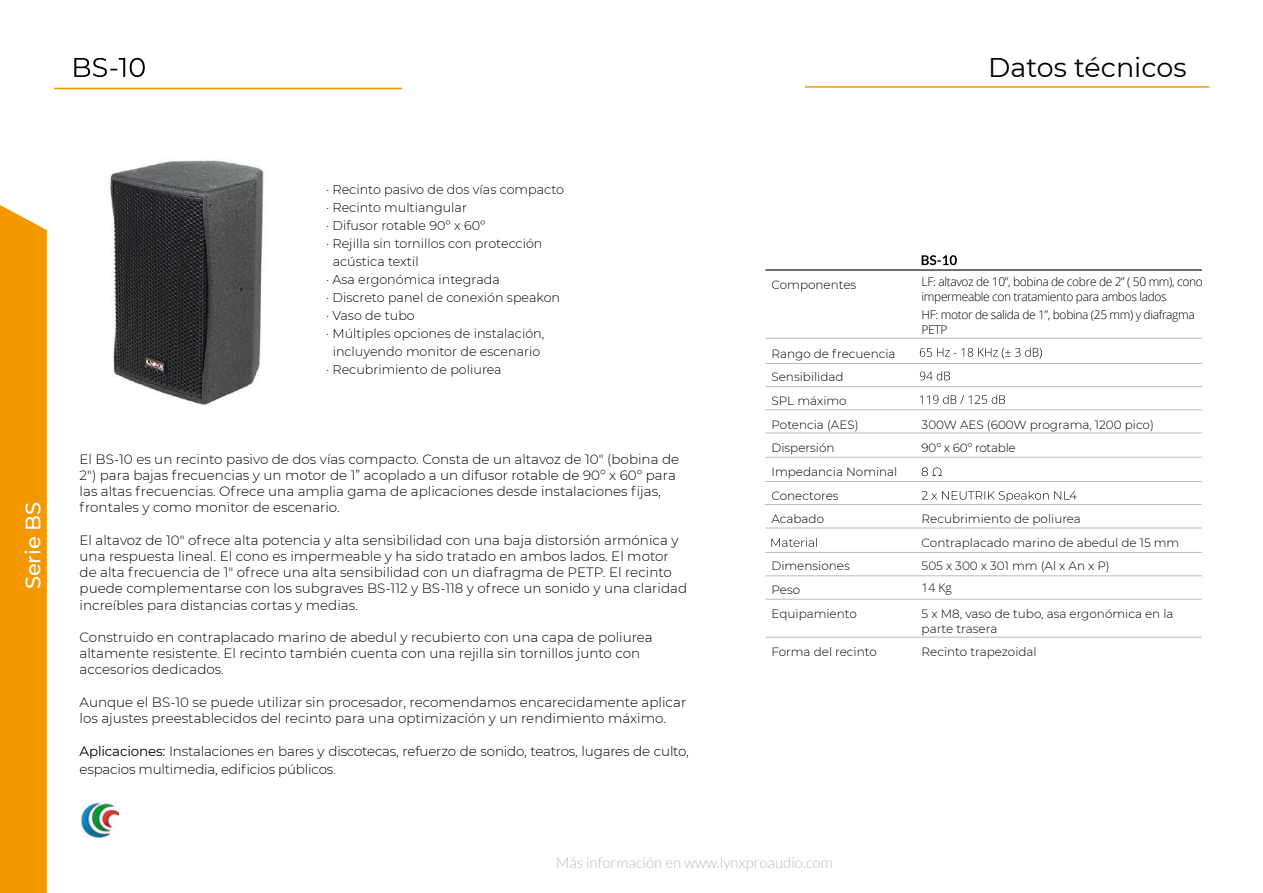
<style>
.page{position:relative;width:1263px;height:893px;background:#fff}
.page>*{position:absolute;margin:0;border:0;box-sizing:border-box;transform-origin:0 0}
.t1{font:27px "Montserrat";color:#000}
.t2{font:500 21px "Montserrat";color:#fff}
.t3{font:300 15px "Lato";color:#bababa}
.t4{font:300 13.5px/16.2px "Montserrat";color:#000}
.t5{font:300 12.75px "Montserrat";color:#000}
.t6{font:300 12px/23.5px "Montserrat";color:#000}
.t7{font:300 12px/15px "Open Sans";letter-spacing:-.03em;color:#000}
.t8{font:300 12px "Montserrat";letter-spacing:-.02em;color:#000}
.s1{font-weight:400}
</style>
<div class="page">
<svg style="left:74px;top:58px;width:71px;height:19px"></svg>
<hr style="left:54px;top:88px;width:348px;height:1px;background:#f49800">
<hr style="left:805px;top:86px;width:404px;height:2px;background:#f49800">
<img style="left:110px;top:158px;width:156px;height:247px">
<img style="left:82px;top:802px;width:37px;height:36px">
<svg style="left:922px;top:255px;width:35px;height:10px"></svg>
<svg style="left:920px;top:348px;width:122px;height:11px"></svg>
<svg style="left:920px;top:371px;width:30px;height:9px"></svg>
<svg style="left:920px;top:395px;width:85px;height:9px"></svg>
<svg style="left:922px;top:467px;width:20px;height:9px"></svg>
<svg style="left:922px;top:491px;width:155px;height:11px"></svg>
<svg style="left:771px;top:538px;width:46px;height:9px"></svg>
<hr style="left:765px;top:269px;width:437px;height:2px;background:#000">
<hr style="left:765px;top:338px;width:437px;height:1px;background:#bababa">
<hr style="left:765px;top:363px;width:437px;height:1px;background:#bababa">
<hr style="left:765px;top:386px;width:437px;height:1px;background:#bababa">
<hr style="left:765px;top:410px;width:437px;height:1px;background:#bababa">
<hr style="left:765px;top:433px;width:437px;height:1px;background:#bababa">
<hr style="left:765px;top:457px;width:437px;height:1px;background:#bababa">
<hr style="left:765px;top:481px;width:437px;height:1px;background:#bababa">
<hr style="left:765px;top:528px;width:437px;height:1px;background:#bababa">
<hr style="left:765px;top:552px;width:437px;height:1px;background:#bababa">
<hr style="left:765px;top:576px;width:437px;height:1px;background:#bababa">
<hr style="left:765px;top:599px;width:437px;height:1px;background:#bababa">
<hr style="left:765px;top:637px;width:437px;height:1px;background:#bababa">
<hr style="left:765px;top:504px;width:436px;height:1px;background:#bababa">
<div style="left:0;top:205px;width:47px;height:688px;background:#f49800"></div>
<h1 class="t1" style="left:988px;top:48px;width:200px">Datos técnicos</h1>
<h2 class="t2" style="left:18px;top:589px;width:89px;rotate:-90deg">Serie BS</h2>
<p class="t5" style="left:326px;top:181px;width:239px">· Recinto pasivo de dos vías compacto</p>
<p class="t5" style="left:326px;top:199px;width:142px">· Recinto multiangular</p>
<p class="t5" style="left:326px;top:217px;width:161px">· Difusor rotable 90º x 60º</p>
<p class="t5" style="left:326px;top:235px;width:218px">· Rejilla sin tornillos con protección</p>
<p class="t5" style="left:333px;top:253px;width:87px">acústica textil</p>
<p class="t5" style="left:326px;top:271px;width:175px">· Asa ergonómica integrada</p>
<p class="t5" style="left:326px;top:289px;width:236px">· Discreto panel de conexión speakon</p>
<p class="t5" style="left:326px;top:307px;width:90px">· Vaso de tubo</p>
<p class="t5" style="left:326px;top:325px;width:220px">· Múltiples opciones de instalación,</p>
<p class="t5" style="left:333px;top:343px;width:209px">incluyendo monitor de escenario</p>
<p class="t5" style="left:326px;top:361px;width:177px">· Recubrimiento de poliurea</p>
<p class="t4" style="left:80px;top:450px;width:601px">El BS-10 es un recinto pasivo de dos vías compacto. Consta de un altavoz de 10″ (bobina de 2″) para bajas frecuencias y un motor de 1” acoplado a un difusor rotable de 90º x 60º para las altas frecuencias. Ofrece una amplia gama de aplicaciones desde instalaciones fijas, frontales y como monitor de escenario.</p>
<p class="t4" style="left:80px;top:531px;width:609px">El altavoz de 10″ ofrece alta potencia y alta sensibilidad con una baja distorsión armónica y una respuesta lineal. El cono es impermeable y ha sido tratado en ambos lados. El motor de alta frecuencia de 1″ ofrece una alta sensibilidad con un diafragma de PETP. El recinto puede complementarse con los subgraves BS-112 y BS-118 y ofrece un sonido y una claridad increíbles para distancias cortas y medias.</p>
<p class="t4" style="left:80px;top:629px;width:574px">Construido en contraplacado marino de abedul y recubierto con una capa de poliurea altamente resistente. El recinto también cuenta con una rejilla sin tornillos junto con accesorios dedicados.</p>
<p class="t4" style="left:80px;top:693px;width:608px">Aunque el BS-10 se puede utilizar sin procesador, recomendamos encarecidamente aplicar los ajustes preestablecidos del recinto para una optimización y un rendimiento máximo.</p>
<p class="t4" style="left:80px;top:742px;width:611px;line-height:18px"><span class="s1">Aplicaciones:</span> Instalaciones en bares y discotecas, refuerzo de sonido, teatros, lugares de culto, espacios multimedia, edificios públicos.</p>
<p class="t6" style="left:771px;top:272px;width:86px">Componentes</p>
<p class="t7" style="left:922px;top:274px;width:283px">LF: altavoz de 10”, bobina de cobre de 2” ( 50 mm), cono impermeable con tratamiento para ambos lados</p>
<p class="t7" style="left:922px;top:307px;width:275px">HF: motor de salida de 1”, bobina (25 mm) y diafragma<br>PETP</p>
<p class="t6" style="left:771px;top:341px;width:126px">Rango de frecuencia<br>Sensibilidad<br>SPL máximo<br>Potencia (AES)</p>
<p class="t6" style="left:922px;top:412px;width:234px">300W AES (600W programa, 1200 pico)</p>
<p class="t6" style="left:771px;top:436px;width:65px">Dispersión</p>
<p class="t8" style="left:922px;top:440px;width:96px">90º x 60º rotable</p>
<p class="t6" style="left:771px;top:460px;width:127px">Impedancia Nominal<br>Conectores<br>Acabado</p>
<p class="t6" style="left:922px;top:507px;width:259px">Recubrimiento de poliurea<br>Contraplacado marino de abedul de 15 mm</p>
<p class="t6" style="left:771px;top:554px;width:80px">Dimensiones</p>
<p class="t6" style="left:922px;top:554px;width:190px">505 x 300 x 301 mm (Al x An x P)</p>
<p class="t6" style="left:771px;top:578px;width:30px">Peso</p>
<p class="t7" style="left:922px;top:579px;width:32px">14 Kg</p>
<p class="t6" style="left:771px;top:601px;width:87px">Equipamiento</p>
<p class="t6" style="left:922px;top:605px;width:253px;line-height:15px">5 x M8, vaso de tubo, asa ergonómica en la parte trasera</p>
<p class="t6" style="left:771px;top:640px;width:107px">Forma del recinto</p>
<p class="t6" style="left:922px;top:640px;width:117px">Recinto trapezoidal</p>
<p class="t3" style="left:556px;top:855px;width:279px">Más información en www.lynxproaudio.com</p>
</div>
